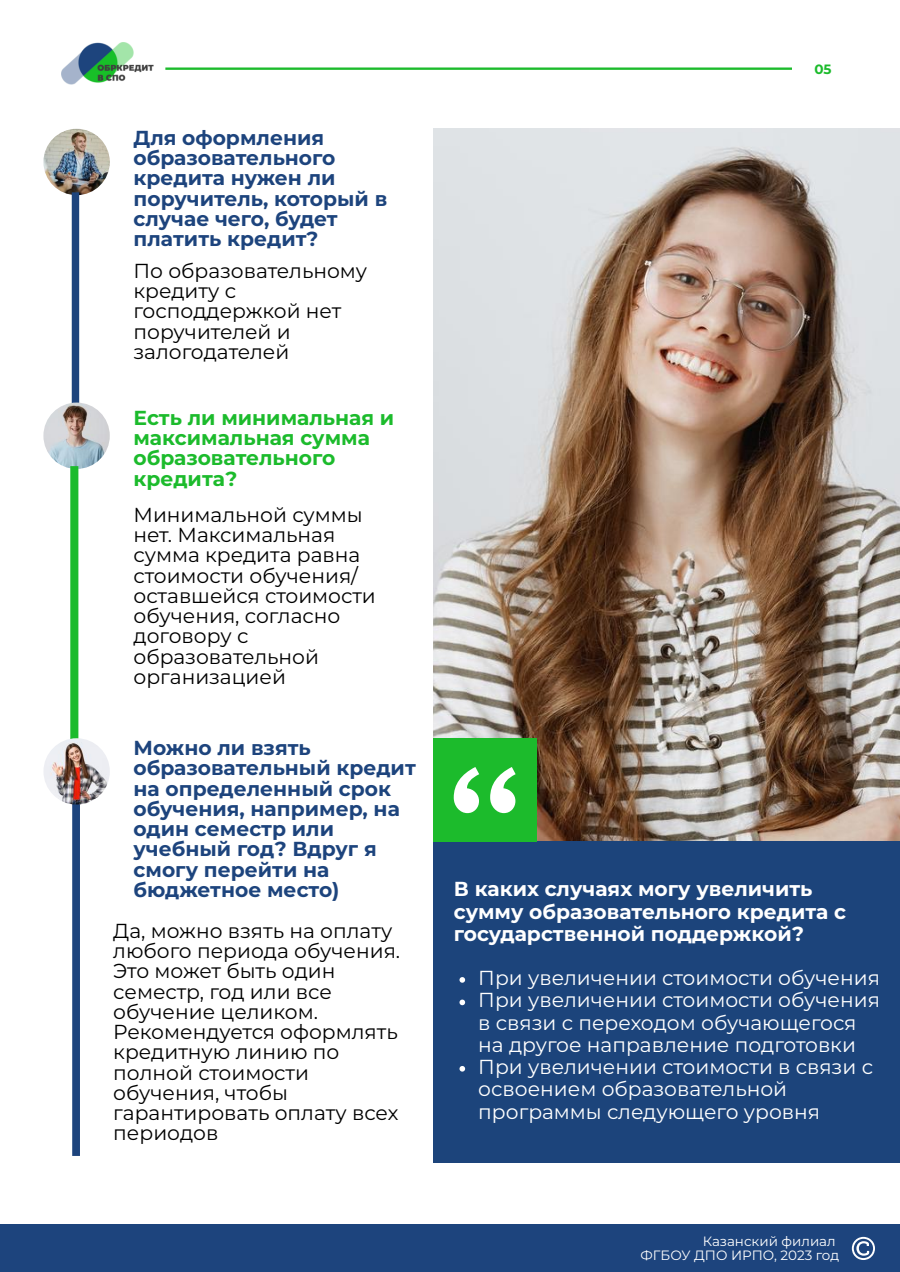
<style>
.page{position:relative;width:900px;height:1272px;background:#fff}
.page>*{position:absolute;margin:0;border:0;box-sizing:border-box;transform-origin:0 0}
.t1{font:20.25px/20.2px "Montserrat";color:#000}
.t2{font:700 20.25px/20.2px "Montserrat";color:#1d447d}
.t3{font:20.25px "Montserrat";color:#fff}
.t4{font:700 20.25px "Montserrat";color:#fff}
.t5{font:700 20.25px/20.2px "Montserrat";color:#1cbb2c}
.t6{font:13.5px/13.5px "Montserrat";color:#fff;text-align:right}
.t7{font:700 13.5px "Montserrat";color:#1cbb2c}
</style>
<div class="page">
<img style="left:433px;top:128px;width:467px;height:713px">
<div style="left:433px;top:841px;width:467px;height:321px;background:#1c447b"></div>
<svg style="left:460px;top:977px;width:5px;height:6px"></svg>
<svg style="left:460px;top:1000px;width:5px;height:5px"></svg>
<svg style="left:460px;top:1066px;width:5px;height:6px"></svg>
<div style="left:433px;top:738px;width:104px;height:104px;background:#1cbb2c"></div>
<svg style="left:454px;top:767px;width:62px;height:46px"></svg>
<img style="left:43px;top:129px;width:67px;height:66px;border-radius:50%">
<hr style="left:165px;top:67px;width:627px;height:3px;background:#1cbb2c">
<img style="left:61px;top:42px;width:105px;height:43px">
<div style="left:0;top:1224px;width:900px;height:48px;background:#1d447d"></div>
<svg style="left:852px;top:1237px;width:23px;height:23px"></svg>
<div style="left:72px;top:192px;width:7px;height:216px;background:#1d447d"></div>
<img style="left:43px;top:403px;width:67px;height:66px;border-radius:50%">
<div style="left:70px;top:466px;width:8px;height:286px;background:#1cbb2c"></div>
<div style="left:72px;top:790px;width:8px;height:366px;background:#1d447d"></div>
<img style="left:43px;top:738px;width:67px;height:66px;border-radius:50%">
<p class="t2" style="left:134px;top:128px;width:255px">Для оформления образовательного кредита нужен ли поручитель, который в случае чего, будет платить кредит?</p>
<p class="t1" style="left:133px;top:260px;width:235px">По образовательному кредиту с господдержкой нет поручителей и залогодателей</p>
<p class="t5" style="left:133px;top:408px;width:262px">Есть ли минимальная и максимальная сумма образовательного кредита?</p>
<p class="t1" style="left:134px;top:504px;width:244px">Минимальной суммы нет. Максимальная сумма кредита равна стоимости обучения/ оставшейся стоимости обучения, согласно договору с образовательной организацией</p>
<p class="t2" style="left:134px;top:738px;width:284px">Можно ли взять образовательный кредит на определенный срок обучения, например, на один семестр или учебный год? Вдруг я смогу перейти на бюджетное место)</p>
<p class="t1" style="left:113px;top:921px;width:288px">Да, можно взять на оплату любого периода обучения.<br>Это может быть один семестр, год или все обучение целиком.<br>Рекомендуется оформлять кредитную линию по полной стоимости обучения, чтобы гарантировать оплату всех периодов</p>
<p class="t7" style="left:814px;top:61px;width:19px">05</p>
<p class="t4" style="left:454px;top:876px;width:360px">В каких случаях могу увеличить</p>
<p class="t4" style="left:454px;top:899px;width:394px">сумму образовательного кредита с</p>
<p class="t4" style="left:454px;top:921px;width:352px">государственной поддержкой?</p>
<p class="t3" style="left:478px;top:965px;width:403px">При увеличении стоимости обучения</p>
<p class="t3" style="left:478px;top:988px;width:403px">При увеличении стоимости обучения</p>
<p class="t3" style="left:478px;top:1010px;width:380px">в связи с переходом обучающегося</p>
<p class="t3" style="left:478px;top:1033px;width:379px">на другое направление подготовки</p>
<p class="t3" style="left:478px;top:1054px;width:396px">При увеличении стоимости в связи с</p>
<p class="t3" style="left:478px;top:1077px;width:310px">освоением образовательной</p>
<p class="t3" style="left:478px;top:1099px;width:343px">программы следующего уровня</p>
<p class="t6" style="left:640px;top:1234px;width:200px">Казанский филиал<br>ФГБОУ ДПО ИРПО, 2023 год</p>
<p class="t6" style="left:643px;top:1235px;width:200px">Казанский филиал<br>ФГБОУ ДПО ИРПО, 2023 год</p>
</div>
